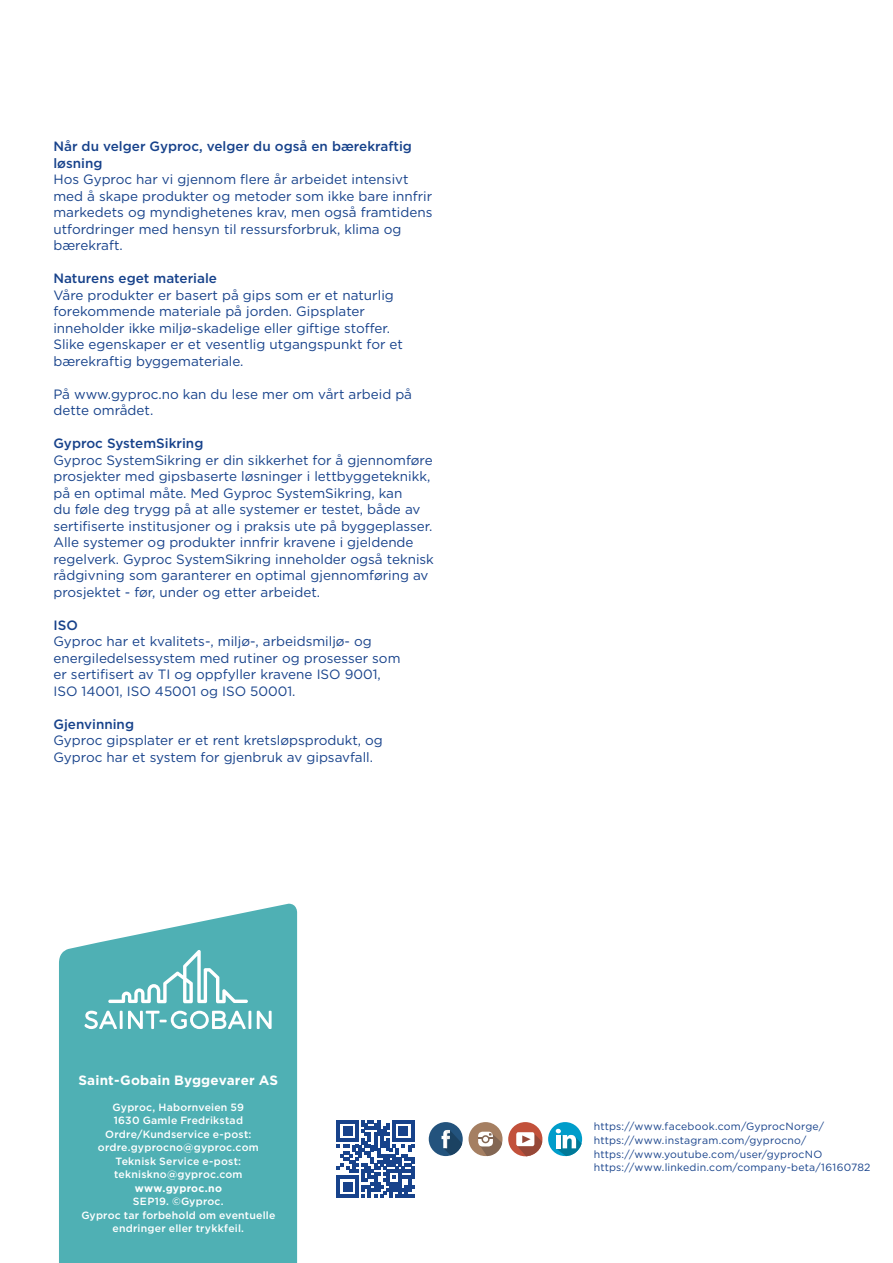
<style>
.page{position:relative;width:893px;height:1263px;background:#fff}
.page>*{position:absolute;margin:0;border:0;box-sizing:border-box;transform-origin:0 0}
.t1{font:13.5px/16.5px "Gotham";color:#17428b}
.t2{font:500 13.5px/16.5px "Gotham";color:#17428b}
.t3{font:700 13.5px "Gotham";letter-spacing:.01em;color:#fff}
.t4{font:500 10.5px/13.5px "Gotham";letter-spacing:.02em;color:#fff;text-align:center}
.t5{font:10.5px/13.5px "Gotham";letter-spacing:.02em;color:#17428b}
.t6{font:700 10.5px "Gotham";letter-spacing:.02em;color:#fff}
</style>
<div class="page">
<div style="left:548px;top:1122px;width:34px;height:34px;background:#009dca;border-radius:50%"></div>
<svg style="left:555px;top:1128px;width:26px;height:28px"></svg>
<svg style="left:59px;top:904px;width:238px;height:359px;background:#5bb5b9"></svg>
<svg style="left:84px;top:1011px;width:33px;height:18px"></svg>
<hr style="left:120px;top:1011px;width:3px;height:18px;background:#fff">
<svg style="left:128px;top:1011px;width:118px;height:18px"></svg>
<hr style="left:248px;top:1011px;width:3px;height:18px;background:#fff">
<svg style="left:257px;top:1011px;width:15px;height:18px"></svg>
<svg style="left:108px;top:950px;width:140px;height:53px;background:#6fbec1"></svg>
<div style="left:508px;top:1122px;width:34px;height:34px;background:#c2513b;border-radius:50%"></div>
<svg style="left:516px;top:1132px;width:18px;height:14px"></svg>
<svg style="left:517px;top:1133px;width:25px;height:23px"></svg>
<svg style="left:337px;top:1120px;width:77px;height:77px"></svg>
<div style="left:429px;top:1122px;width:34px;height:34px;background:#23537d;border-radius:50%"></div>
<svg style="left:441px;top:1130px;width:21px;height:25px"></svg>
<div style="left:469px;top:1122px;width:33px;height:34px;background:#a57f62;border-radius:50%"></div>
<svg style="left:478px;top:1133px;width:24px;height:23px"></svg>
<p class="t2" style="left:53px;top:138px;width:360px">Når du velger Gyproc, velger du også en bærekraftig løsning</p>
<p class="t1" style="left:53px;top:171px;width:380px">Hos Gyproc har vi gjennom flere år arbeidet intensivt med å skape produkter og metoder som ikke bare innfrir markedets og myndighetenes krav, men også framtidens utfordringer med hensyn til ressursforbruk, klima og bærekraft.</p>
<p class="t2" style="left:53px;top:270px;width:165px">Naturens eget materiale</p>
<p class="t1" style="left:53px;top:286px;width:351px">Våre produkter er basert på gips som er et naturlig forekommende materiale på jorden. Gipsplater inneholder ikke miljø-skadelige eller giftige stoffer.<br>Slike egenskaper er et vesentlig utgangspunkt for et bærekraftig byggemateriale.</p>
<p class="t1" style="left:53px;top:385px;width:360px">På www.gyproc.no kan du lese mer om vårt arbeid på dette området.</p>
<p class="t2" style="left:53px;top:435px;width:151px">Gyproc SystemSikring</p>
<p class="t1" style="left:53px;top:451px;width:382px">Gyproc SystemSikring er din sikkerhet for å gjennomføre prosjekter med gipsbaserte løsninger i lettbyggeteknikk, på en optimal måte. Med Gyproc SystemSikring, kan<br>du føle deg trygg på at alle systemer er testet, både av sertifiserte institusjoner og i praksis ute på byggeplasser.<br>Alle systemer og produkter innfrir kravene i gjeldende regelverk. Gyproc SystemSikring inneholder også teknisk rådgivning som garanterer en optimal gjennomføring av prosjektet - før, under og etter arbeidet.</p>
<p class="t2" style="left:53px;top:616px;width:26px">ISO</p>
<p class="t1" style="left:53px;top:633px;width:349px">Gyproc har et kvalitets-, miljø-, arbeidsmiljø- og energiledelsessystem med rutiner og prosesser som er sertifisert av TI og oppfyller kravene ISO 9001, ISO 14001, ISO 45001 og ISO 50001.</p>
<p class="t2" style="left:53px;top:715px;width:82px">Gjenvinning</p>
<p class="t1" style="left:53px;top:732px;width:331px">Gyproc gipsplater er et rent kretsløpsprodukt, og<br>Gyproc har et system for gjenbruk av gipsavfall.</p>
<p class="t3" style="left:78px;top:1071px;width:201px">Saint-Gobain Byggevarer AS</p>
<p class="t4" style="left:98px;top:1100px;width:162px">Gyproc, Habornveien 59<br>1630 Gamle Fredrikstad<br>Ordre/Kundservice e-post: ordre.gyprocno@gyproc.com<br>Teknisk Service e-post: tekniskno@gyproc.com</p>
<p class="t6" style="left:135px;top:1181px;width:89px">www.gyproc.no</p>
<p class="t4" style="left:81px;top:1194px;width:195px">SEP19. ©Gyproc.<br>Gyproc tar forbehold om eventuelle endringer eller trykkfeil.</p>
<p class="t5" style="left:594px;top:1120px;width:278px">https://www.facebook.com/GyprocNorge/ https://www.instagram.com/gyprocno/ https://www.youtube.com/user/gyprocNO https://www.linkedin.com/company-beta/16160782</p>
</div>
